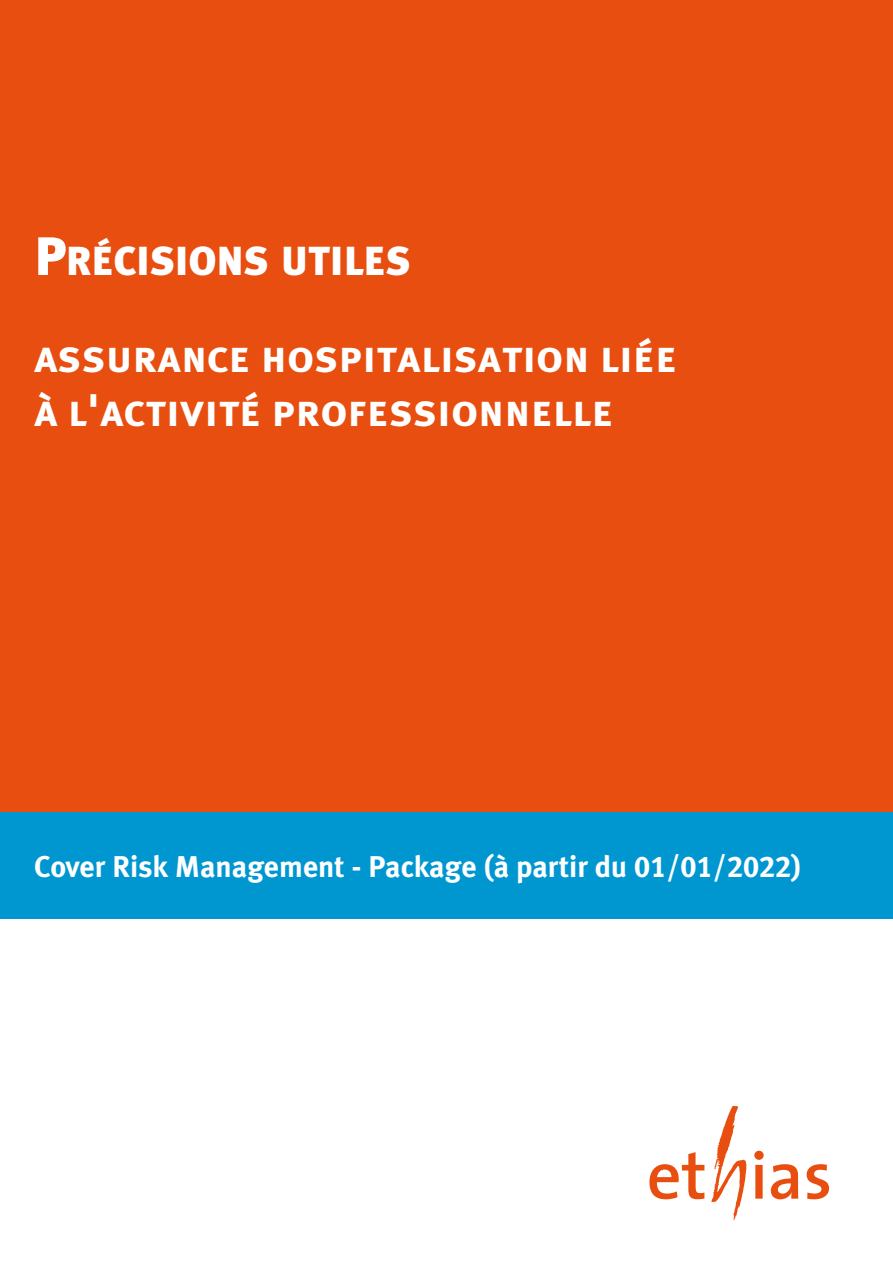
<style>
.page{position:relative;width:893px;height:1263px;background:#fff}
.page>*{position:absolute;margin:0;border:0;box-sizing:border-box;transform-origin:0 0}
.t1{font:45px/54px "Meta Ethias Bold Caps";color:#fff}
.t2{font:900 40.5px "Meta Ethias";color:#fff}
.t3{font:700 30px "Meta Ethias";color:#fff}
.s1{font-size:54px}
</style>
<div class="page">
<div style="left:0;top:0;width:893px;height:812px;background:#e84e0f"></div>
<div style="left:0;top:812px;width:893px;height:106px;background:#0097d1"></div>
<svg style="left:711px;top:1105px;width:35px;height:116px"></svg>
<svg style="left:649px;top:1152px;width:55px;height:47px"></svg>
<svg style="left:754px;top:1151px;width:10px;height:48px"></svg>
<svg style="left:771px;top:1164px;width:27px;height:35px"></svg>
<svg style="left:807px;top:1164px;width:22px;height:35px"></svg>
<p class="t2" style="left:34px;top:237px;width:378px"><span class="s1">P</span>RÉCISIONS UTILES</p>
<p class="t1" style="left:34px;top:329px;width:645px">assurance hospitalisation liée à l'activité professionnelle</p>
<p class="t3" style="left:34px;top:849px;width:769px">Cover Risk Management - Package (à partir du 01/01/2022)</p>
</div>
